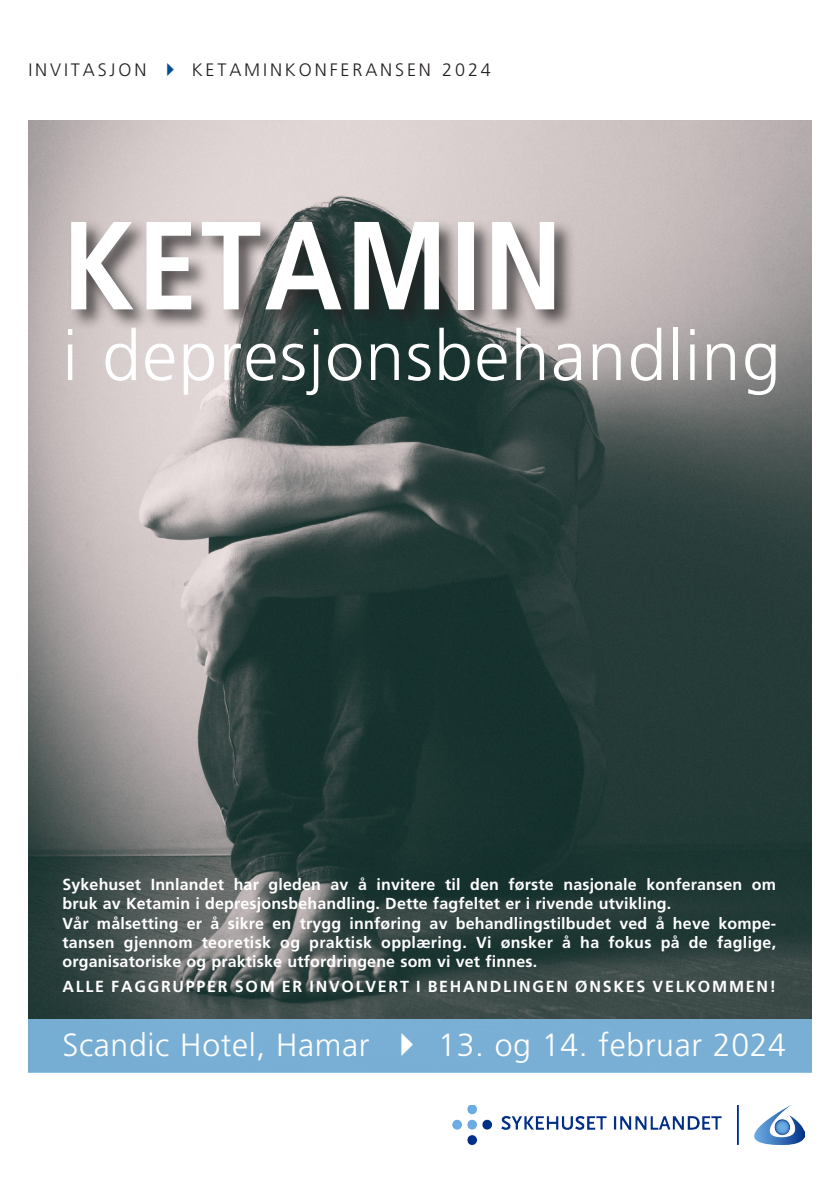
<style>
.page{position:relative;width:840px;height:1191px;background:#fff}
.page>*{position:absolute;margin:0;border:0;box-sizing:border-box;transform-origin:0 0}
.Tittel{font:700 125.2px "Frutiger LT Std";letter-spacing:.03em;color:#fff;scale:.86 1}
.Tittel-2{font:300 69.8px "Frutiger LT Std";letter-spacing:.02em;color:#fff}
.Tittel-3{font:300 32px "Frutiger LT Std";letter-spacing:.02em;color:#fff}
.Stikktittel{font:300 18px "Frutiger LT Std";letter-spacing:.16em;color:#231f20}
.Brødtekst{font:700 16px/19px "Frutiger LT Std";letter-spacing:.01em;color:#fff}
.Brødtekst-2{font:700 16px "Frutiger LT Std";letter-spacing:.11em;color:#fff}
</style>
<div class="page">
<img style="left:452px;top:1105px;width:351px;height:39px">
<img style="left:28px;top:120px;width:783px;height:899px">
<div style="left:28px;top:1019px;width:783px;height:53px;background:#79afd4"></div>
<div style="left:67px;top:218px;width:509px;height:113px;background:#231f20;opacity:.75"></div>
<p class="Stikktittel" style="left:28px;top:60px;width:119px">INVITASJON</p>
<p class="Stikktittel" style="left:192px;top:60px;width:300px">KETAMINKONFERANSEN 2024</p>
<p class="Tittel" style="left:62px;top:192px;width:582px">KETAMIN</p>
<p class="Tittel-2" style="left:62px;top:316px;width:719px">i depresjonsbehandling</p>
<p class="Brødtekst" style="left:62px;top:874px;width:714px">Sykehuset Innlandet har gleden av å invitere til den første nasjonale konferansen om bruk av Ketamin i depresjonsbehandling. Dette fagfeltet er i rivende utvikling.</p>
<p class="Brødtekst" style="left:62px;top:913px;width:715px;text-align:justify">Vår målsetting er å sikre en trygg innføring av behandlingstilbudet ved å heve kompe&shy;tansen gjennom teoretisk og praktisk opplæring. Vi ønsker å ha fokus på de faglige, organisatoriske og praktiske utfordringene som vi vet finnes.</p>
<p class="Brødtekst-2" style="left:62px;top:977px;width:714px">ALLE FAGGRUPPER SOM ER INVOLVERT I BEHANDLINGEN ØNSKES VELKOMMEN!</p>
<p class="Tittel-3" style="left:62px;top:1026px;width:308px">Scandic Hotel, Hamar</p>
<p class="Tittel-3" style="left:438px;top:1026px;width:349px">13. og 14. februar 2024</p>
</div>
